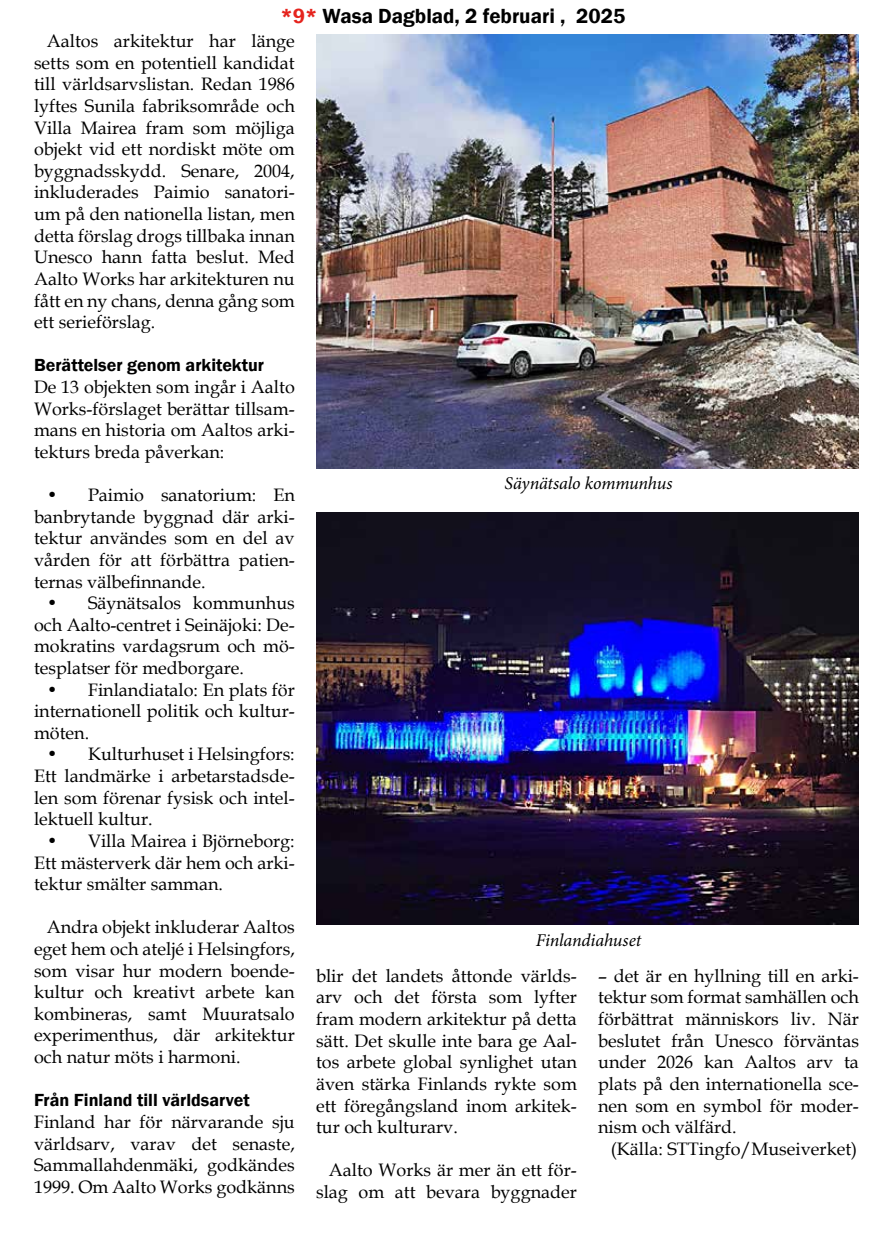
<style>
.page{position:relative;width:893px;height:1234px;background:#fff}
.page>*{position:absolute;margin:0;border:0;box-sizing:border-box;transform-origin:0 0}
.t1{font:600 21px "Franklin Gothic";color:#000}
.t2{font:18px/21.6px "Book Antiqua";color:#000;text-align:justify}
.t3{font:600 18px "Franklin Gothic";color:#000}
.t4{font:italic 18px "Minion Pro";letter-spacing:-.01em;color:#000}
.s1{color:#e5231d}
</style>
<div class="page">
<img style="left:316px;top:34px;width:543px;height:434px">
<img style="left:316px;top:512px;width:543px;height:412px">
<p class="t1" style="left:280px;top:3px;width:346px"><span class="s1">*9*</span> Wasa Dagblad, 2 februari , 2025</p>
<p class="t2" style="left:34px;top:30px;width:262px;text-indent:13px">Aaltos arkitektur har länge setts som en potentiell kandidat till världsarvslistan. Redan 1986 lyftes Sunila fabriksområde och Villa Mairea fram som möjliga objekt vid ett nordiskt möte om byggnadsskydd. Senare, 2004, inkluderades Paimio sanatori&shy;um på den nationella listan, men detta förslag drogs tillbaka innan Unesco hann fatta beslut. Med Aalto Works har arkitekturen nu fått en ny chans, denna gång som ett serieförslag.</p>
<p class="t3" style="left:34px;top:354px;width:232px">Berättelser genom arkitektur</p>
<p class="t2" style="left:34px;top:375px;width:262px">De 13 objekten som ingår i Aalto Works-förslaget berättar tillsam&shy;mans en historia om Aaltos arki&shy;tekturs breda påverkan:</p>
<p class="t2" style="left:34px;top:483px;width:262px;text-indent:13px">• Paimio sanatorium: En banbrytande byggnad där arki&shy;tektur användes som en del av vården för att förbättra patien&shy;ternas välbefinnande.</p>
<p class="t2" style="left:34px;top:591px;width:262px;text-indent:13px">• Säynätsalos kommunhus och Aalto-centret i Seinäjoki: De&shy;mokratins vardagsrum och mö&shy;tesplatser för medborgare.</p>
<p class="t2" style="left:34px;top:678px;width:262px;text-indent:13px">• Finlandiatalo: En plats för internationell politik och kultur&shy;möten.</p>
<p class="t2" style="left:34px;top:743px;width:262px;text-indent:13px">• Kulturhuset i Helsingfors:<br>Ett landmärke i arbetarstadsde&shy;len som förenar fysisk och intel&shy;lektuell kultur.</p>
<p class="t2" style="left:34px;top:829px;width:262px;text-indent:13px">• Villa Mairea i Björneborg:<br>Ett mästerverk där hem och arki&shy;tektur smälter samman.</p>
<p class="t2" style="left:34px;top:915px;width:262px;text-indent:13px">Andra objekt inkluderar Aaltos eget hem och ateljé i Helsingfors, som visar hur modern boende&shy;kultur och kreativt arbete kan kombineras, samt Muuratsalo experimenthus, där arkitektur och natur möts i harmoni.</p>
<p class="t3" style="left:34px;top:1088px;width:217px">Från Finland till världsarvet</p>
<p class="t2" style="left:34px;top:1110px;width:262px">Finland har för närvarande sju världsarv, varav det senaste, Sammallahdenmäki, godkändes 1999. Om Aalto Works godkänns</p>
<p class="t4" style="left:505px;top:471px;width:169px">Säynätsalo kommunhus</p>
<p class="t4" style="left:536px;top:927px;width:107px">Finlandiahuset</p>
<p class="t2" style="left:316px;top:964px;width:262px">blir det landets åttonde världs&shy;arv och det första som lyfter fram modern arkitektur på detta sätt. Det skulle inte bara ge Aal&shy;tos arbete global synlighet utan även stärka Finlands rykte som ett föregångsland inom arkitek&shy;tur och kulturarv.</p>
<p class="t2" style="left:316px;top:1158px;width:262px;text-align:right">Aalto Works är mer än ett för&shy;slag om att bevara byggnader</p>
<p class="t2" style="left:598px;top:964px;width:262px">– det är en hyllning till en arki&shy;tektur som format samhällen och förbättrat människors liv. När beslutet från Unesco förväntas under 2026 kan Aaltos arv ta plats på den internationella sce&shy;nen som en symbol för moder&shy;nism och välfärd.</p>
<p class="t2" style="left:611px;top:1137px;width:248px">(Källa: STTingfo/Museiverket)</p>
</div>
